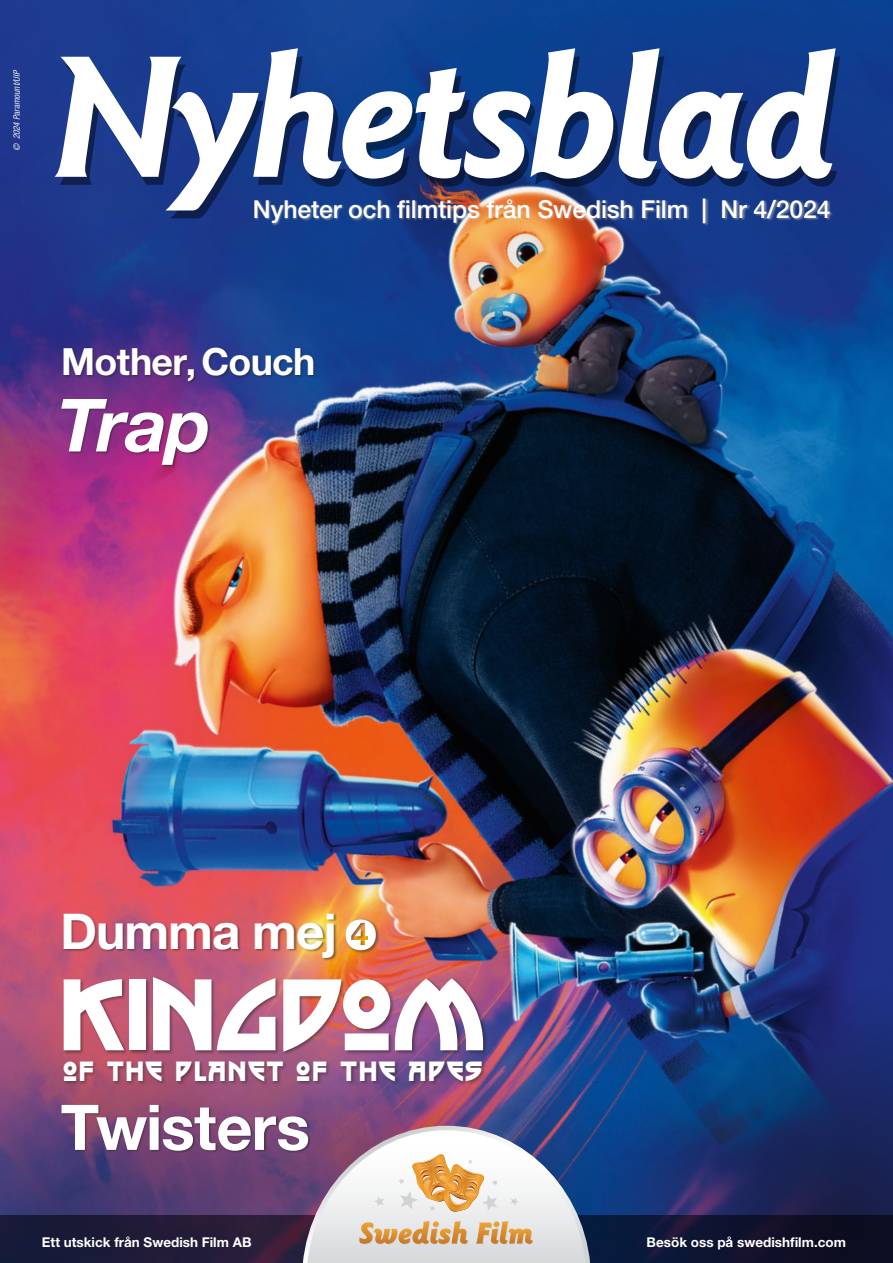
<style>
.page{position:relative;width:893px;height:1263px;background:#fff}
.page>*{position:absolute;margin:0;border:0;box-sizing:border-box;transform-origin:0 0}
.SWE_PRE_Filmtext{font:800 99px "P22 Artsand Crafts";letter-spacing:-.02em;color:#fff}
.SWE_PRE_Filmtext-2{font:italic 700 73.5px "Helvetica Neue LT Std";color:#fff}
.SWE_PRE_Filmtext-3{font:700 63px "Helvetica Neue LT Std";letter-spacing:-.015em;color:#fff}
.SWE_PRE_Filmtext-4{font:700 49.35px "Helvetica Neue LT Std";letter-spacing:-.02em;color:#fff}
.SWE_PRE_Filmtext-5{font:700 37.5px "Helvetica Neue LT Std";letter-spacing:-.02em;color:#fff}
.SWE_PRE_Filmtext-6{font:800 27.15px "P22 Artsand Crafts";letter-spacing:.04em;color:#fff}
.t1{font:500 24.75px "Helvetica Neue LT Std";letter-spacing:-.005em;color:#fff}
.t2{font:700 13.5px "Helvetica Neue LT Std";color:#fff}
.t3{font:italic condensed 9px "Helvetica Neue LT Std";color:#fff}
</style>
<div class="page">
<img style="left:0;top:0;width:893px;height:1026px">
<svg style="left:594px;top:985px;width:299px;height:230px;background:#19326f"></svg>
<svg style="left:256px;top:1026px;width:392px;height:189px;background:#494885"></svg>
<svg style="left:0;top:1013px;width:256px;height:202px;background:#6f4374"></svg>
<div style="left:63px;top:976px;width:425px;height:80px;background:#231f20;opacity:.5"></div>
<div style="left:63px;top:1059px;width:424px;height:27px;background:#231f20;opacity:.5"></div>
<div style="left:61px;top:398px;width:150px;height:70px;background:#231f20;opacity:.5"></div>
<div style="left:61px;top:1104px;width:250px;height:49px;background:#231f20;opacity:.5"></div>
<div style="left:63px;top:346px;width:253px;height:38px;background:#231f20;opacity:.5"></div>
<div style="left:345px;top:918px;width:35px;height:36px;background:#231f20;opacity:.5"></div>
<svg style="left:346px;top:919px;width:30px;height:31px"></svg>
<div style="left:63px;top:913px;width:274px;height:48px;background:#231f20;opacity:.5"></div>
<svg style="left:0;top:1215px;width:893px;height:48px;background:#181732"></svg>
<svg style="left:55px;top:48px;width:781px;height:162px"></svg>
<div style="left:254px;top:198px;width:579px;height:28px;background:#d2c5b4;opacity:.5"></div>
<svg style="left:300px;top:1123px;width:293px;height:140px"></svg>
<p class="t3" style="left:12px;top:151px;width:83px;rotate:-90deg">© 2024 Paramount/UIP</p>
<p class="t1" style="left:253px;top:194px;width:579px">Nyheter och filmtips från Swedish Film | Nr 4/2024</p>
<p class="SWE_PRE_Filmtext-5" style="left:61px;top:338px;width:255px">Mother, Couch</p>
<p class="SWE_PRE_Filmtext-2" style="left:57px;top:380px;width:155px">Trap</p>
<p class="SWE_PRE_Filmtext-4" style="left:60px;top:900px;width:278px">Dumma mej</p>
<p class="SWE_PRE_Filmtext" style="left:58px;top:944px;width:430px">KINGDOM</p>
<p class="SWE_PRE_Filmtext-6" style="left:63px;top:1052px;width:421px">OF THE PLANET OF THE APES</p>
<p class="SWE_PRE_Filmtext-3" style="left:61px;top:1088px;width:251px">Twisters</p>
<p class="t2" style="left:42px;top:1234px;width:211px">Ett utskick från Swedish Film AB</p>
<p class="t2" style="left:647px;top:1234px;width:201px">Besök oss på swedishfilm.com</p>
</div>
